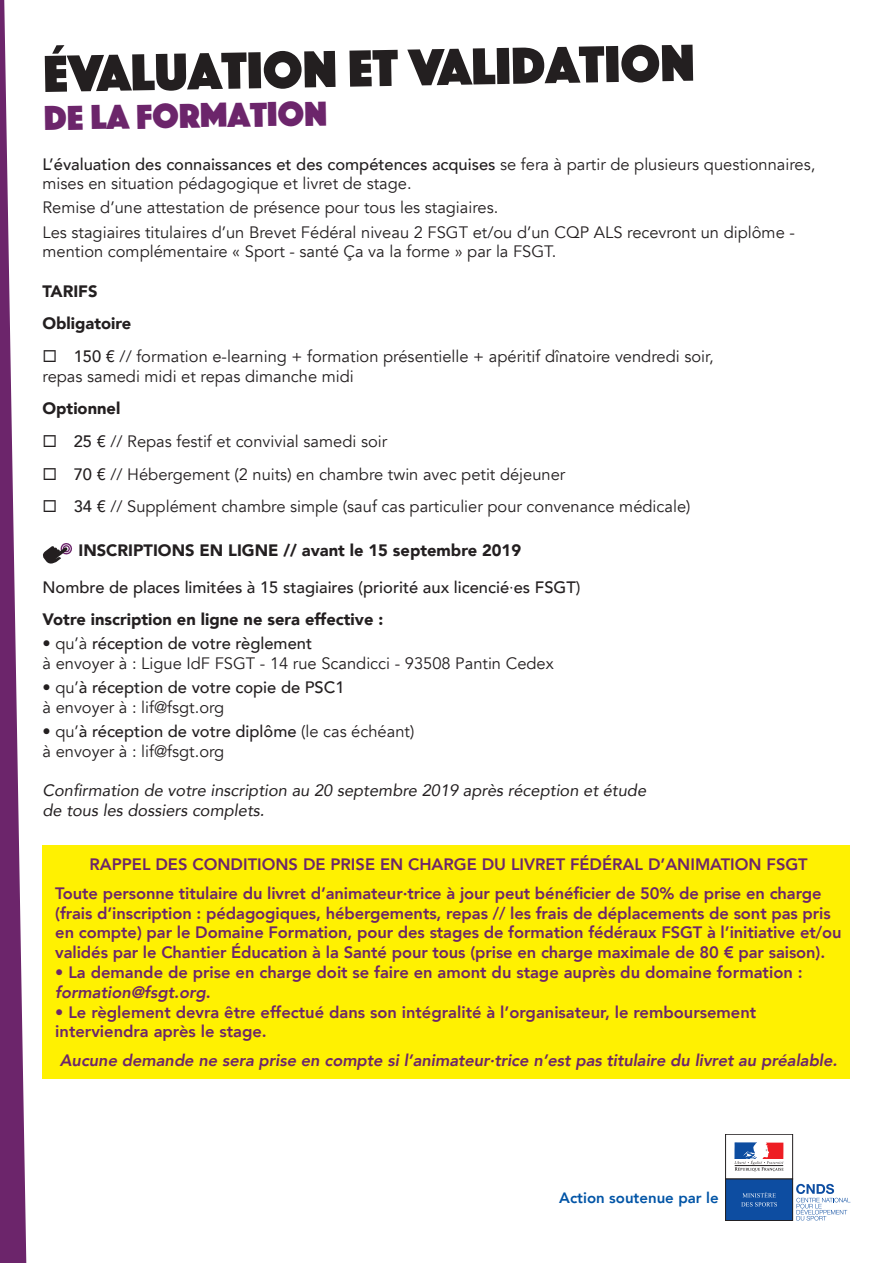
<style>
.page{position:relative;width:893px;height:1263px;background:#fff}
.page>*{position:absolute;margin:0;border:0;box-sizing:border-box;transform-origin:0 0}
.txt_courant{font:54px "Phosphate Solid";color:#231f20}
.txt_courant-2{font:36px "Phosphate Solid";color:#6c256b}
.t1{font:16.5px/19.8px "Avenir";color:#231f20}
.t2{font:800 16.5px/19.8px "Avenir";letter-spacing:-.005em;color:#6c256b}
.t3{font:500 16.5px "Avenir";color:#231f20}
.t4{font:900 16.5px "Avenir";color:#231f20}
.t5{font:italic 16.5px "Avenir";color:#231f20}
.t6{font:italic 800 16.5px "Avenir";letter-spacing:-.005em;color:#6c256b}
.t7{font:800 15px "Avenir";color:#0154a6}
.s1{font-weight:500}
.s2{font-weight:400}
.s3{font-style:italic}
</style>
<div class="page">
<svg style="left:0;top:0;width:27px;height:1263px"></svg>
<div style="left:43px;top:845px;width:807px;height:234px;background:#fff101"></div>
<svg style="left:796px;top:1184px;width:54px;height:36px"></svg>
<div style="left:725px;top:1134px;width:68px;height:45px;border:1px solid #231f20"></div>
<svg style="left:734px;top:1143px;width:49px;height:28px"></svg>
<div style="left:726px;top:1179px;width:67px;height:41px;background:#0d4da1"></div>
<div style="left:725px;top:1179px;width:68px;height:42px;border:1px solid #231f20"></div>
<svg style="left:741px;top:1192px;width:36px;height:14px"></svg>
<svg style="left:43px;top:543px;width:29px;height:21px"></svg>
<p class="txt_courant" style="left:43px;top:36px;width:653px;rotate:-1deg">évaluation et validation</p>
<p class="txt_courant-2" style="left:44px;top:93px;width:285px;rotate:-1deg">de la formation</p>
<p class="t1" style="left:43px;top:154px;width:774px"><span class="s1">L’évaluation des connaissances et des compétences acquises</span> se fera à partir de plusieurs questionnaires, mises en situation pédagogique et livret de stage.</p>
<p class="t1" style="left:43px;top:198px;width:457px">Remise d’une attestation de présence pour tous les stagiaires.</p>
<p class="t1" style="left:43px;top:222px;width:754px">Les stagiaires titulaires d’un Brevet Fédéral niveau 2 FSGT et/ou d’un CQP ALS recevront un diplôme - mention complémentaire « Sport - santé Ça va la forme » par la FSGT.</p>
<p class="t4" style="left:43px;top:277px;width:57px">TARIFS</p>
<p class="t4" style="left:43px;top:310px;width:90px">Obligatoire</p>
<p class="t1" style="left:43px;top:347px;width:673px">◻ <span class="s1">150 €</span> // formation e-learning + formation présentielle + apéritif dînatoire vendredi soir,</p>
<p class="t1" style="left:43px;top:367px;width:313px">repas samedi midi et repas dimanche midi</p>
<p class="t4" style="left:43px;top:394px;width:79px">Optionnel</p>
<p class="t1" style="left:43px;top:432px;width:346px">◻ <span class="s1">25 €</span> // Repas festif et convivial samedi soir</p>
<p class="t1" style="left:43px;top:464px;width:524px">◻ <span class="s1">70 €</span> // Hébergement (2 nuits) en chambre twin avec petit déjeuner</p>
<p class="t1" style="left:43px;top:497px;width:649px">◻ <span class="s1">34 €</span> // Supplément chambre simple (sauf cas particulier pour convenance médicale)</p>
<p class="t4" style="left:79px;top:536px;width:444px">INSCRIPTIONS EN LIGNE // avant le 15 septembre 2019</p>
<p class="t3" style="left:43px;top:573px;width:539px">Nombre de places limitées à 15 stagiaires (priorité aux licencié<span class="s2">·</span>es FSGT)</p>
<p class="t4" style="left:43px;top:605px;width:342px">Votre inscription en ligne ne sera effective :</p>
<p class="t3" style="left:43px;top:629px;width:271px"><span class="s2">• qu’à</span> réception de votre règlement</p>
<p class="t1" style="left:43px;top:654px;width:513px">à envoyer à : Ligue IdF FSGT - 14 rue Scandicci - 93508 Pantin Cedex</p>
<p class="t3" style="left:43px;top:673px;width:304px"><span class="s2">• qu’</span>à réception de votre copie de PSC1</p>
<p class="t1" style="left:43px;top:698px;width:183px">à envoyer à : lif@fsgt.org</p>
<p class="t3" style="left:43px;top:717px;width:373px"><span class="s2">• qu’</span>à réception de votre diplôme <span class="s2">(le cas échéant)</span></p>
<p class="t1" style="left:43px;top:742px;width:183px">à envoyer à : lif@fsgt.org</p>
<p class="t5" style="left:43px;top:781px;width:605px">Confirmation de votre inscription au 20 septembre 2019 après réception et étude</p>
<p class="t5" style="left:43px;top:800px;width:223px">de tous les dossiers complets.</p>
<p class="t2" style="left:89px;top:855px;width:720px">RAPPEL DES CONDITIONS DE PRISE EN CHARGE DU LIVRET FÉDÉRAL D’ANIMATION FSGT</p>
<p class="t2" style="left:55px;top:883px;width:788px">Toute personne titulaire du livret d’animateur·trice à jour peut bénéficier de 50% de prise en charge (frais d’inscription : pédagogiques, hébergements, repas // les frais de déplacements de sont pas pris en compte) par le Domaine Formation, pour des stages de formation fédéraux FSGT à l’initiative et/ou validés par le Chantier Éducation à la Santé pour tous (prise en charge maximale de 80 € par saison).</p>
<p class="t2" style="left:55px;top:962px;width:749px">• La demande de prise en charge doit se faire en amont du stage auprès du domaine formation : <span class="s3">formation@fsgt.org</span>.</p>
<p class="t2" style="left:55px;top:1002px;width:702px">• Le règlement devra être effectué dans son intégralité à l’organisateur, le remboursement interviendra après le stage.</p>
<p class="t6" style="left:60px;top:1050px;width:779px">Aucune demande ne sera prise en compte si l’animateur·trice n’est pas titulaire du livret au préalable.</p>
<p class="t7" style="left:559px;top:1186px;width:161px">Action soutenue par le</p>
</div>
